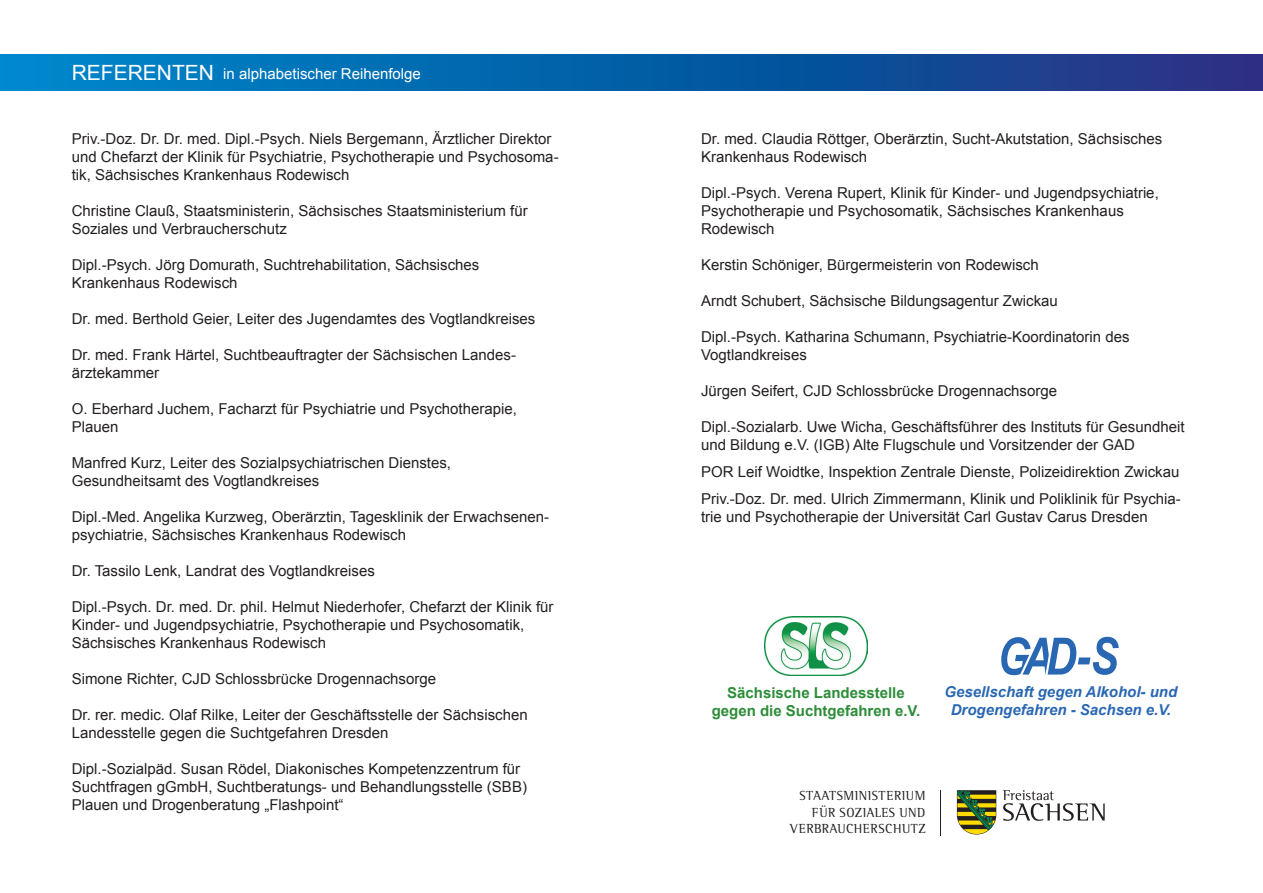
<style>
.page{position:relative;width:1263px;height:893px;background:#fff}
.page>*{position:absolute;margin:0;border:0;box-sizing:border-box;transform-origin:0 0}
.t1{font:italic 700 51.45px "Arial Narrow";color:#2a67b2}
.t2{font:21px "Arial";color:#fff}
.t3{font:15px/18px "Arial";color:#231f20}
.t4{font:italic 700 15px/18px "Arial";color:#2a67b2;text-align:center}
.t5{font:700 15px/18px "Arial";color:#2e8d39;text-align:center}
.t6{font:15px "Arial";color:#fff}
.t7{font:13.5px/16.6px "Rotis Semi Serif";letter-spacing:.04em;color:#231f20;text-align:right}
</style>
<div class="page">
<svg style="left:0;top:54px;width:1263px;height:37px;background:#0a5da6"></svg>
<svg style="left:1002px;top:790px;width:103px;height:31px"></svg>
<svg style="left:957px;top:790px;width:39px;height:44px;background:#767d31"></svg>
<hr style="left:940px;top:790px;width:1px;height:45px;background:#231f20">
<img style="left:764px;top:617px;width:104px;height:58px">
<h2 class="t2" style="left:72px;top:58px;width:144px">REFERENTEN</h2>
<p class="t6" style="left:223px;top:64px;width:199px">in alphabetischer Reihenfolge</p>
<p class="t3" style="left:72px;top:130px;width:488px">Priv.-Doz. Dr. Dr. med. Dipl.-Psych. Niels Bergemann, Ärztlicher Direktor und Chefarzt der Klinik für Psychiatrie, Psychotherapie und Psychosoma&shy;tik, Sächsisches Krankenhaus Rodewisch</p>
<p class="t3" style="left:72px;top:202px;width:457px">Christine Clauß, Staatsministerin, Sächsisches Staatsministerium für<br>Soziales und Verbraucherschutz</p>
<p class="t3" style="left:72px;top:256px;width:409px">Dipl.-Psych. Jörg Domurath, Suchtrehabilitation, Sächsisches<br>Krankenhaus Rodewisch</p>
<p class="t3" style="left:72px;top:310px;width:465px">Dr. med. Berthold Geier, Leiter des Jugendamtes des Vogtlandkreises</p>
<p class="t3" style="left:72px;top:346px;width:446px">Dr. med. Frank Härtel, Suchtbeauftragter der Sächsischen Landes&shy;ärztekammer</p>
<p class="t3" style="left:72px;top:400px;width:447px">O. Eberhard Juchem, Facharzt für Psychiatrie und Psychotherapie,<br>Plauen</p>
<p class="t3" style="left:72px;top:454px;width:381px">Manfred Kurz, Leiter des Sozialpsychiatrischen Dienstes,<br>Gesundheitsamt des Vogtlandkreises</p>
<p class="t3" style="left:72px;top:508px;width:479px">Dipl.-Med. Angelika Kurzweg, Oberärztin, Tagesklinik der Erwachsenen&shy;psychiatrie, Sächsisches Krankenhaus Rodewisch</p>
<p class="t3" style="left:72px;top:562px;width:305px">Dr. Tassilo Lenk, Landrat des Vogtlandkreises</p>
<p class="t3" style="left:72px;top:598px;width:483px">Dipl.-Psych. Dr. med. Dr. phil. Helmut Niederhofer, Chefarzt der Klinik für<br>Kinder- und Jugendpsychiatrie, Psychotherapie und Psychosomatik,<br>Sächsisches Krankenhaus Rodewisch</p>
<p class="t3" style="left:72px;top:670px;width:366px">Simone Richter, CJD Schlossbrücke Drogennachsorge</p>
<p class="t3" style="left:72px;top:706px;width:457px">Dr. rer. medic. Olaf Rilke, Leiter der Geschäftsstelle der Sächsischen<br>Landesstelle gegen die Suchtgefahren Dresden</p>
<p class="t3" style="left:72px;top:760px;width:457px">Dipl.-Sozialpäd. Susan Rödel, Diakonisches Kompetenzzentrum für<br>Suchtfragen gGmbH, Suchtberatungs- und Behandlungsstelle (SBB)<br>Plauen und Drogenberatung „Flashpoint“</p>
<p class="t3" style="left:701px;top:130px;width:463px">Dr. med. Claudia Röttger, Oberärztin, Sucht-Akutstation, Sächsisches<br>Krankenhaus Rodewisch</p>
<p class="t3" style="left:701px;top:184px;width:459px">Dipl.-Psych. Verena Rupert, Klinik für Kinder- und Jugendpsychiatrie,<br>Psychotherapie und Psychosomatik, Sächsisches Krankenhaus<br>Rodewisch</p>
<p class="t3" style="left:701px;top:256px;width:339px">Kerstin Schöniger, Bürgermeisterin von Rodewisch</p>
<p class="t3" style="left:701px;top:292px;width:358px">Arndt Schubert, Sächsische Bildungsagentur Zwickau</p>
<p class="t3" style="left:701px;top:328px;width:430px">Dipl.-Psych. Katharina Schumann, Psychiatrie-Koordinatorin des<br>Vogtlandkreises</p>
<p class="t3" style="left:701px;top:382px;width:357px">Jürgen Seifert, CJD Schlossbrücke Drogennachsorge</p>
<p class="t3" style="left:701px;top:418px;width:485px">Dipl.-Sozialarb. Uwe Wicha, Geschäftsführer des Instituts für Gesundheit und Bildung e.V. (IGB) Alte Flugschule und Vorsitzender der GAD</p>
<p class="t3" style="left:701px;top:458px;width:481px;line-height:27px">POR Leif Woidtke, Inspektion Zentrale Dienste, Polizeidirektion Zwickau<br>Priv.-Doz. Dr. med. Ulrich Zimmermann, Klinik und Poliklinik für Psychia-</p>
<p class="t3" style="left:701px;top:508px;width:448px">trie und Psychotherapie der Universität Carl Gustav Carus Dresden</p>
<p class="t5" style="left:712px;top:684px;width:210px">Sächsische Landesstelle gegen die Suchtgefahren e.V.</p>
<h1 class="t1" style="left:997px;top:618px;width:122px">GAD-S</h1>
<p class="t4" style="left:944px;top:683px;width:234px">Gesellschaft gegen Alkohol- und<br>Drogengefahren - Sachsen e.V.</p>
<p class="t7" style="left:790px;top:787px;width:137px">STAATSMINISTERIUM<br>FÜR SOZIALES UND<br>VERBRAUCHERSCHUTZ</p>
</div>
